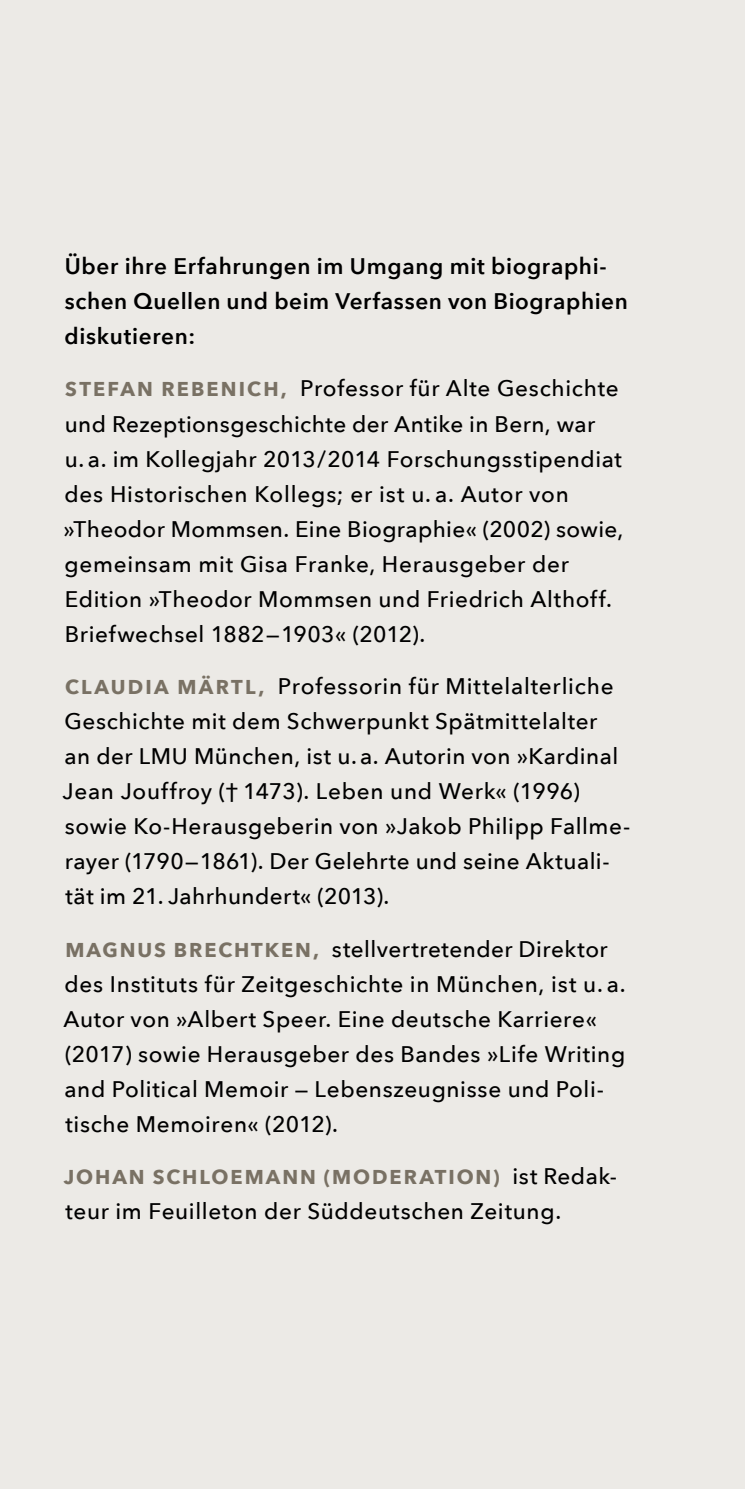
<style>
.page{position:relative;width:745px;height:1489px;background:#fff}
.page>*{position:absolute;margin:0;border:0;box-sizing:border-box;transform-origin:0 0}
.cv_copy{font:500 22.5px/35px "Avenir Next";letter-spacing:.025em;color:#000}
.intro{font:600 22.5px/35px "Avenir Next";letter-spacing:.03em;color:#000}
.cv_copy-2{font:700 20px "Avenir Next";letter-spacing:.095em;color:#797164}
.s1{font-weight:700;font-size:20px;color:#797164}
.s2{font-weight:500;font-size:22.5px;color:#000}
</style>
<div class="page">
<div style="left:0;top:0;width:744px;height:1488px;background:#eceae6"></div>
<p class="intro" style="left:64px;top:248px;width:564px">Über ihre Erfahrungen im Umgang mit biographi&shy;schen Quellen und beim Verfassen von Biographien diskutieren:</p>
<p class="cv_copy" style="left:64px;top:370px;width:561px"><span class="s1">STEFAN REBENICH,</span> Professor für Alte Geschichte und Rezeptionsgeschichte der Antike in Bern, war<br>u. a. im Kollegjahr 2013/2014 Forschungsstipendiat des Historischen Kollegs; er ist u. a. Autor von »Theodor Mommsen. Eine Biographie« (2002) sowie, gemeinsam mit Gisa Franke, Herausgeber der Edition »Theodor Mommsen und Friedrich Althoff.<br>Briefwechsel 1882—1903« (2012).</p>
<p class="cv_copy" style="left:62px;top:668px;width:569px"><span class="s1">CLAUDIA MÄRTL,</span> Professorin für Mittelalterliche Geschichte mit dem Schwerpunkt Spätmittelalter<br>an der LMU München, ist u. a. Autorin von »Kardinal Jean Jouffroy († 1473). Leben und Werk« (1996) sowie Ko-Herausgeberin von »Jakob Philipp Fallme&shy;rayer (1790—1861). Der Gelehrte und seine Aktuali&shy;tät im 21. Jahrhundert« (2013).</p>
<p class="cv_copy" style="left:63px;top:930px;width:563px"><span class="s1">MAGNUS BRECHTKEN,</span> stellvertretender Direktor des Instituts für Zeitgeschichte in München, ist u. a.<br>Autor von »Albert Speer. Eine deutsche Karriere« (2017) sowie Herausgeber des Bandes »Life Writing and Political Memoir — Lebenszeugnisse und Poli&shy;tische Memoiren« (2012).</p>
<p class="cv_copy-2" style="left:64px;top:1159px;width:554px">JOHAN SCHLOEMANN (MODERATION) <span class="s2">ist Redak-</span></p>
<p class="cv_copy" style="left:65px;top:1193px;width:497px">teur im Feuilleton der Süddeutschen Zeitung.</p>
</div>
